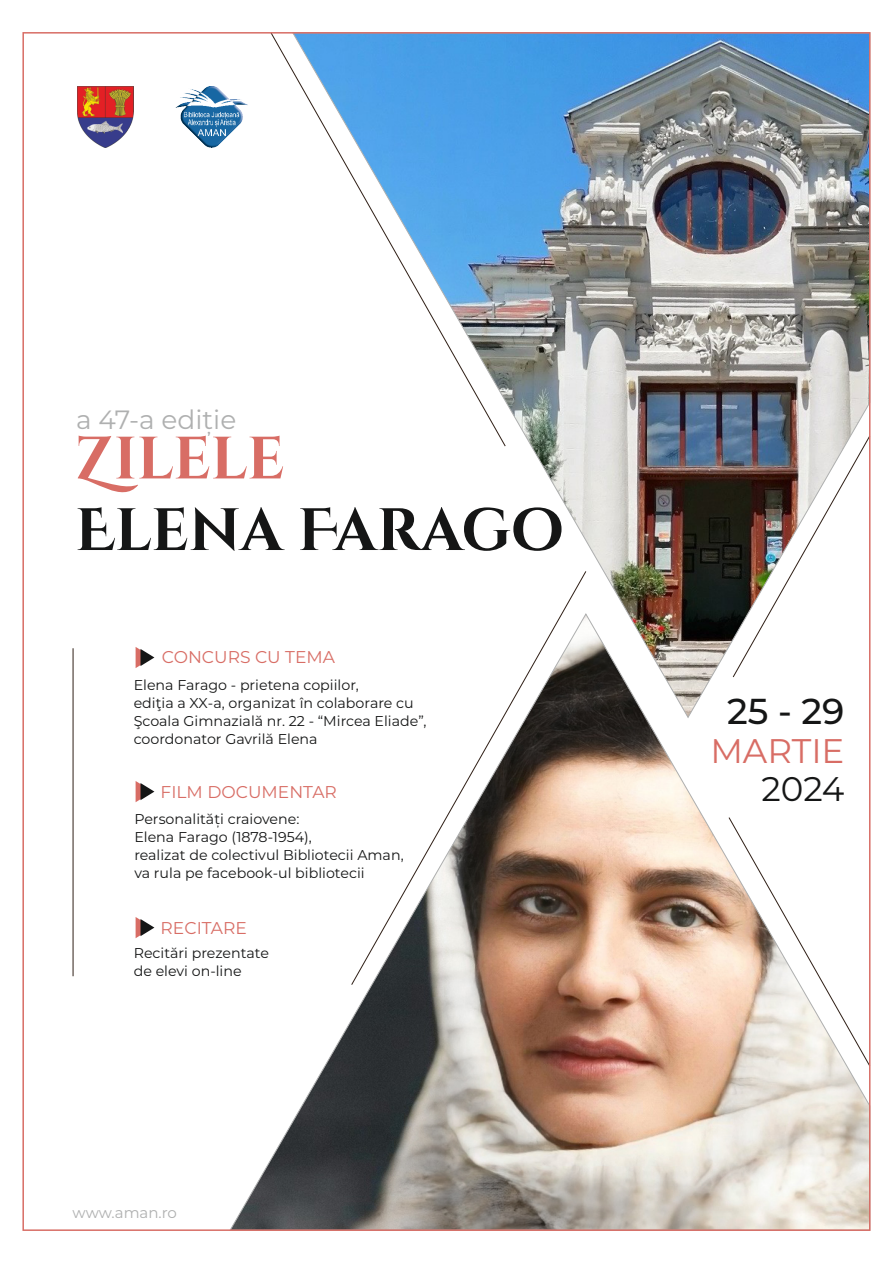
<style>
.page{position:relative;width:893px;height:1263px;background:#fff}
.page>*{position:absolute;margin:0;border:0;box-sizing:border-box;transform-origin:0 0}
.t1{font:700 59.7px "Cinzel Decorative";letter-spacing:-.005em;color:#151616}
.t2{font:700 59.7px "Cinzel Decorative";letter-spacing:-.005em;color:#d86d65}
.t3{font:500 36px "Montserrat";color:#151616}
.t4{font:34.2px "Montserrat";color:#d86d65}
.t5{font:34.2px "Montserrat";color:#151616}
.t6{font:26.4px "Montserrat";color:#afb0b0}
.t7{font:17.1px "Montserrat";color:#d86d65}
.t8{font:15px "Montserrat";color:#afb0b0}
.t9{font:14.25px/17.9px "Montserrat";color:#151616}
</style>
<div class="page">
<img style="left:506px;top:35px;width:361px;height:578px">
<svg style="left:231px;top:613px;width:636px;height:615px"></svg>
<img style="left:732px;top:435px;width:139px;height:243px">
<svg style="left:351px;top:570px;width:236px;height:416px"></svg>
<svg style="left:728px;top:816px;width:143px;height:251px"></svg>
<svg style="left:271px;top:35px;width:235px;height:412px"></svg>
<hr style="left:73px;top:648px;width:1px;height:328px;background:#2f1f16">
<img style="left:175px;top:86px;width:73px;height:62px">
<img style="left:78px;top:86px;width:55px;height:62px">
<svg style="left:136px;top:647px;width:18px;height:21px"></svg>
<svg style="left:136px;top:781px;width:18px;height:21px"></svg>
<svg style="left:136px;top:917px;width:18px;height:21px"></svg>
<h3 class="t6" style="left:76px;top:404px;width:162px">a 47-a ediție</h3>
<h1 class="t2" style="left:75px;top:431px;width:211px">ZILELE</h1>
<h1 class="t1" style="left:75px;top:502px;width:490px">ELENA FARAGO</h1>
<p class="t7" style="left:162px;top:647px;width:175px">CONCURS CU TEMA</p>
<p class="t9" style="left:134px;top:676px;width:294px">Elena Farago - prietena copiilor,<br>ediţia a XX-a, organizat în colaborare cu Şcoala Gimnazială nr. 22 - “Mircea Eliade”, coordonator Gavrilă Elena</p>
<p class="t7" style="left:161px;top:781px;width:178px">FILM DOCUMENTAR</p>
<p class="t9" style="left:134px;top:810px;width:271px">Personalități craiovene:<br>Elena Farago (1878-1954),<br>realizat de colectivul Bibliotecii Aman, va rula pe facebook-ul bibliotecii</p>
<p class="t7" style="left:161px;top:917px;width:88px">RECITARE</p>
<p class="t9" style="left:134px;top:944px;width:137px">Recitări prezentate de elevi on-line</p>
<p class="t8" style="left:73px;top:1204px;width:106px">www.aman.ro</p>
<h2 class="t3" style="left:727px;top:689px;width:119px">25 - 29</h2>
<h3 class="t4" style="left:710px;top:729px;width:136px">MARTIE</h3>
<h3 class="t5" style="left:761px;top:768px;width:84px">2024</h3>
</div>
